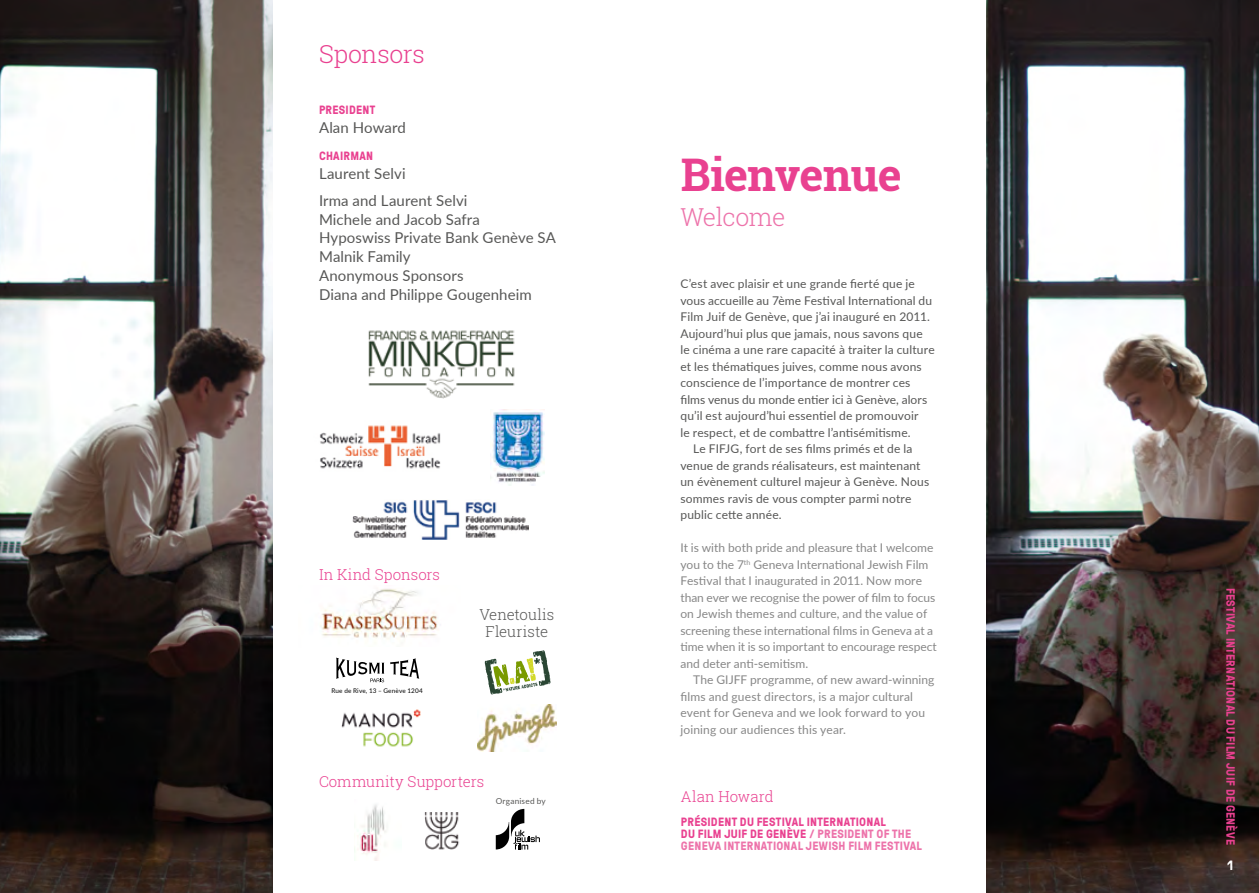
<style>
.page{position:relative;width:1259px;height:893px;background:#fff}
.page>*{position:absolute;margin:0;border:0;box-sizing:border-box;transform-origin:0 0}
.t1{font:700 45px "Roboto Slab";letter-spacing:-.02em;color:#e94190}
.t2{font:300 24.75px "Roboto Slab";letter-spacing:-.01em;color:#e94190}
.t3{font:300 24.75px "Roboto Slab";letter-spacing:-.025em;color:#ed73aa}
.t4{font:15px/18.8px "Lato";letter-spacing:.005em;color:#575756}
.t5{font:300 15px "Roboto Slab";letter-spacing:.005em;color:#e94190}
.t6{font:300 15px/16.5px "Roboto Slab";color:#575756;text-align:center}
.t7{font:700 13.5px "GT Pressura";color:#fff}
.t8{font:12px "Lato";letter-spacing:.015em;color:#575756}
.t9{font:12px/16.5px "Lato";letter-spacing:.005em;color:#878787}
.t10{font:700 12px/12px "GT Pressura";letter-spacing:.02em;color:#ed73aa}
.t11{font:700 12px "GT Pressura";letter-spacing:.02em;color:#e94190}
.t12{font:8.25px "Lato";letter-spacing:.025em;color:#575756}
.t13{font:6.45px "Lato";letter-spacing:.025em;color:#000}
.s1{color:#e94190}
</style>
<div class="page">
<img style="left:368px;top:330px;width:147px;height:80px">
<img style="left:320px;top:589px;width:118px;height:50px">
<img style="left:986px;top:0;width:273px;height:893px">
<img style="left:0;top:0;width:273px;height:893px">
<img style="left:360px;top:804px;width:26px;height:57px">
<img style="left:424px;top:813px;width:36px;height:36px">
<svg style="left:496px;top:809px;width:44px;height:40px"></svg>
<svg style="left:390px;top:658px;width:29px;height:21px"></svg>
<svg style="left:336px;top:658px;width:48px;height:24px"></svg>
<img style="left:478px;top:704px;width:78px;height:47px">
<svg style="left:485px;top:650px;width:66px;height:44px"></svg>
<img style="left:319px;top:425px;width:122px;height:44px">
<img style="left:352px;top:500px;width:177px;height:39px">
<img style="left:492px;top:410px;width:53px;height:76px">
<img style="left:341px;top:709px;width:80px;height:38px">
<h2 class="t2" style="left:319px;top:37px;width:107px">Sponsors</h2>
<p class="t11" style="left:319px;top:102px;width:58px">PRESIDENT</p>
<p class="t4" style="left:319px;top:118px;width:88px">Alan Howard</p>
<p class="t11" style="left:319px;top:147px;width:56px">CHAIRMAN</p>
<p class="t4" style="left:319px;top:159px;width:150px;line-height:27px">Laurent Selvi<br>Irma and Laurent Selvi</p>
<p class="t4" style="left:319px;top:209px;width:238px">Michele and Jacob Safra<br>Hyposwiss Private Bank Genève SA<br>Malnik Family<br>Anonymous Sponsors<br>Diana and Philippe Gougenheim</p>
<p class="t5" style="left:319px;top:565px;width:123px">In Kind Sponsors</p>
<p class="t13" style="left:331px;top:686px;width:93px">Rue de Rive, 13 – Genève 1204</p>
<p class="t6" style="left:479px;top:606px;width:76px">Venetoulis<br>Fleuriste</p>
<p class="t5" style="left:319px;top:771px;width:167px">Community Supporters</p>
<p class="t12" style="left:496px;top:795px;width:51px">Organised by</p>
<h1 class="t1" style="left:681px;top:143px;width:222px">Bienvenue</h1>
<h2 class="t3" style="left:680px;top:200px;width:106px">Welcome</h2>
<p class="t8" style="left:680px;top:275px;width:236px">C’est avec plaisir et une grande fierté que je</p>
<p class="t8" style="left:680px;top:292px;width:253px">vous accueille au 7ème Festival International du</p>
<p class="t8" style="left:680px;top:308px;width:251px">Film Juif de Genève, que j’ai inauguré en 2011.</p>
<p class="t8" style="left:680px;top:325px;width:244px">Aujourd’hui plus que jamais, nous savons que</p>
<p class="t8" style="left:680px;top:341px;width:256px">le cinéma a une rare capacité à traiter la culture</p>
<p class="t8" style="left:680px;top:358px;width:243px">et les thématiques juives, comme nous avons</p>
<p class="t8" style="left:680px;top:374px;width:231px">conscience de l’importance de montrer ces</p>
<p class="t8" style="left:680px;top:391px;width:248px">films venus du monde entier ici à Genève, alors</p>
<p class="t8" style="left:680px;top:407px;width:239px">qu’il est aujourd’hui essentiel de promouvoir</p>
<p class="t8" style="left:680px;top:424px;width:232px">le respect, et de combattre l’antisémitisme.</p>
<p class="t8" style="left:693px;top:440px;width:221px">Le FIFJG, fort de ses films primés et de la</p>
<p class="t8" style="left:680px;top:457px;width:242px">venue de grands réalisateurs, est maintenant</p>
<p class="t8" style="left:680px;top:473px;width:250px">un évènement culturel majeur à Genève. Nous</p>
<p class="t8" style="left:680px;top:490px;width:232px">sommes ravis de vous compter parmi notre</p>
<p class="t8" style="left:680px;top:506px;width:103px">public cette année.</p>
<p class="t9" style="left:680px;top:539px;width:258px">It is with both pride and pleasure that I welcome you to the 7<sup>th</sup> Geneva International Jewish Film Festival that I inaugurated in 2011. Now more than ever we recognise the power of film to focus on Jewish themes and culture, and the value of screening these international films in Geneva at a time when it is so important to encourage respect and deter anti-semitism.</p>
<p class="t9" style="left:680px;top:671px;width:255px;text-indent:13px">The GIJFF programme, of new award-winning films and guest directors, is a major cultural event for Geneva and we look forward to you joining our audiences this year.</p>
<p class="t5" style="left:681px;top:787px;width:94px">Alan Howard</p>
<p class="t10" style="left:681px;top:816px;width:243px"><span class="s1">PRÉSIDENT DU FESTIVAL INTERNATIONAL<br>DU FILM JUIF DE GENÈVE</span> / PRESIDENT OF THE<br>GENEVA INTERNATIONAL JEWISH FILM FESTIVAL</p>
<p class="t11" style="left:1239px;top:588px;width:259px;rotate:90deg">FESTIVAL INTERNATIONAL DU FILM JUIF DE GENÈVE</p>
<p class="t7" style="left:1227px;top:856px;width:7px">1</p>
</div>
